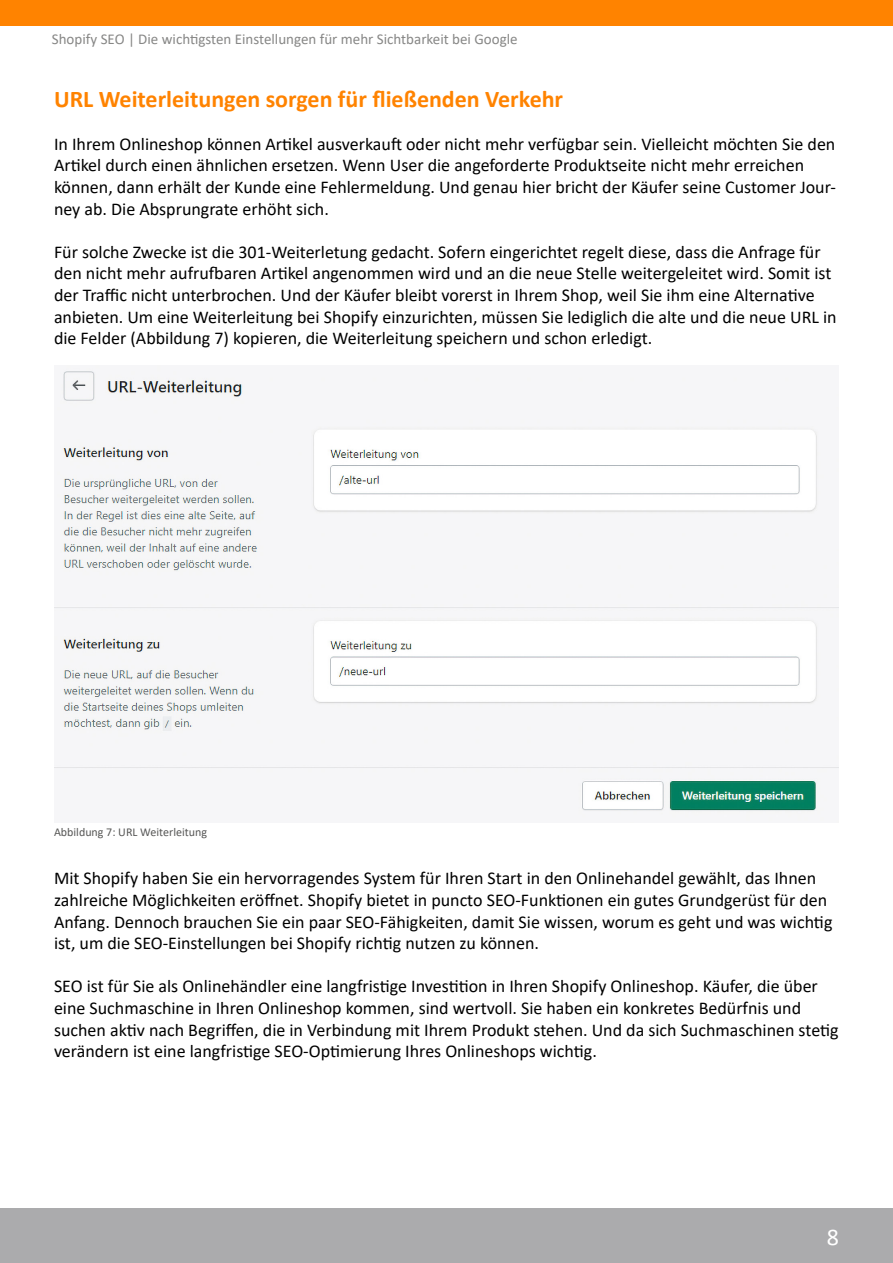
<style>
.page{position:relative;width:893px;height:1263px;background:#fff}
.page>*{position:absolute;margin:0;border:0;box-sizing:border-box;transform-origin:0 0}
.t1{font:700 24px "Calibri";color:#ff8300}
.t2{font:24px "Calibri";color:#fff}
.t3{font:18px/21.6px "Calibri";color:#000}
.t4{font:15px "Calibri";color:#878786}
.t5{font:12px "Calibri";color:#575756}
</style>
<div class="page">
<div style="left:0;top:0;width:893px;height:26px;background:#ff8300"></div>
<div style="left:0;top:1209px;width:893px;height:54px;background:#ababad"></div>
<img style="left:54px;top:369px;width:785px;height:443px">
<p class="t4" style="left:52px;top:29px;width:467px">Shopify SEO | Die wichtigsten Einstellungen für mehr Sichtbarkeit bei Google</p>
<h1 class="t1" style="left:54px;top:82px;width:511px">URL Weiterleitungen sorgen für fließenden Verkehr</h1>
<p class="t3" style="left:54px;top:133px;width:783px">In Ihrem Onlineshop können Artikel ausverkauft oder nicht mehr verfügbar sein. Vielleicht möchten Sie den Artikel durch einen ähnlichen ersetzen. Wenn User die angeforderte Produktseite nicht mehr erreichen können, dann erhält der Kunde eine Fehlermeldung. Und genau hier bricht der Käufer seine Customer Jour&shy;ney ab. Die Absprungrate erhöht sich.</p>
<p class="t3" style="left:54px;top:241px;width:784px">Für solche Zwecke ist die 301-Weiterletung gedacht. Sofern eingerichtet regelt diese, dass die Anfrage für den nicht mehr aufrufbaren Artikel angenommen wird und an die neue Stelle weitergeleitet wird. Somit ist der Traffic nicht unterbrochen. Und der Käufer bleibt vorerst in Ihrem Shop, weil Sie ihm eine Alternative anbieten. Um eine Weiterleitung bei Shopify einzurichten, müssen Sie lediglich die alte und die neue URL in die Felder (Abbildung 7) kopieren, die Weiterleitung speichern und schon erledigt.</p>
<p class="t5" style="left:54px;top:823px;width:155px">Abbildung 7: URL Weiterleitung</p>
<p class="t3" style="left:54px;top:867px;width:780px">Mit Shopify haben Sie ein hervorragendes System für Ihren Start in den Onlinehandel gewählt, das Ihnen zahlreiche Möglichkeiten eröffnet. Shopify bietet in puncto SEO-Funktionen ein gutes Grundgerüst für den Anfang. Dennoch brauchen Sie ein paar SEO-Fähigkeiten, damit Sie wissen, worum es geht und was wichtig ist, um die SEO-Einstellungen bei Shopify richtig nutzen zu können.</p>
<p class="t3" style="left:54px;top:975px;width:786px">SEO ist für Sie als Onlinehändler eine langfristige Investition in Ihren Shopify Onlineshop. Käufer, die über eine Suchmaschine in Ihren Onlineshop kommen, sind wertvoll. Sie haben ein konkretes Bedürfnis und suchen aktiv nach Begriffen, die in Verbindung mit Ihrem Produkt stehen. Und da sich Suchmaschinen stetig verändern ist eine langfristige SEO-Optimierung Ihres Onlineshops wichtig.</p>
<h1 class="t2" style="left:827px;top:1223px;width:14px">8</h1>
</div>
